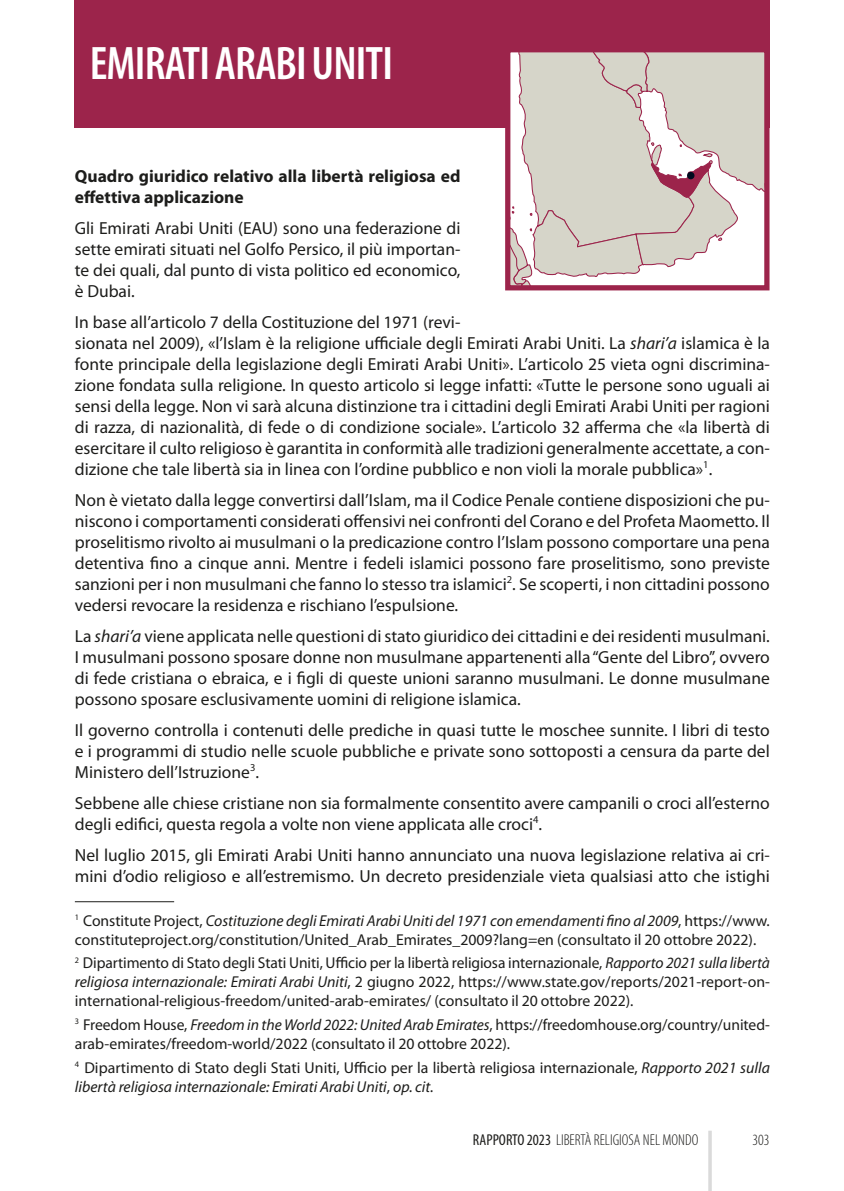
<style>
.page{position:relative;width:844px;height:1191px;background:#fff}
.page>*{position:absolute;margin:0;border:0;box-sizing:border-box;transform-origin:0 0}
.Nota_a_piè_di_pagina{font:600 condensed 47.25px "Myriad Pro";letter-spacing:-.02em;color:#fff}
.Normale{font:17.5px/21px "Myriad Pro";color:#1d1d1b;text-align:justify}
.Normale-2{font:700 17.5px/21px "Myriad Pro";color:#1d1d1b}
.Nota_a_piè_di_pagina-2{font:15.75px/18.9px "Myriad Pro";color:#1d1d1b}
.t1{font:300 condensed 15.75px "Myriad Pro";color:#1d1d1b}
.s1{font-style:italic}
.s2{font-weight:400}
</style>
<div class="page">
<hr style="left:708px;top:1130px;width:3px;height:61px;background:#dadada">
<div style="left:75px;top:0;width:694px;height:128px;background:#9c244b"></div>
<hr style="left:75px;top:901px;width:99px;height:1px;background:#1d1d1b">
<svg style="left:511px;top:53px;width:252px;height:231px"></svg>
<div style="left:505px;top:47px;width:264px;height:243px;border:5px solid #9c244b"></div>
<p class="Nota_a_piè_di_pagina" style="left:90px;top:37px;width:305px">EMIRATI ARABI UNITI</p>
<p class="Normale-2" style="left:75px;top:166px;width:387px">Quadro giuridico relativo alla libertà religiosa ed effettiva applicazione</p>
<p class="Normale" style="left:75px;top:218px;width:387px">Gli Emirati Arabi Uniti (EAU) sono una federazione di sette emirati situati nel Golfo Persico, il più importan&shy;te dei quali, dal punto di vista politico ed economico, è Dubai.</p>
<p class="Normale" style="left:75px;top:312px;width:696px;text-align:left">In base all’articolo 7 della Costituzione del 1971 (revi-<br>sionata nel 2009), «l’Islam è la religione ufficiale degli Emirati Arabi Uniti. La <span class="s1">shari’a</span> islamica è la fonte principale della legislazione degli Emirati Arabi Uniti». L’articolo 25 vieta ogni discrimina&shy;zione fondata sulla religione. In questo articolo si legge infatti: «Tutte le persone sono uguali ai sensi della legge. Non vi sarà alcuna distinzione tra i cittadini degli Emirati Arabi Uniti per ragioni di razza, di nazionalità, di fede o di condizione sociale». L’articolo 32 afferma che «la libertà di esercitare il culto religioso è garantita in conformità alle tradizioni generalmente accettate, a con&shy;dizione che tale libertà sia in linea con l’ordine pubblico e non violi la morale pubblica»<sup>1</sup>.</p>
<p class="Normale" style="left:75px;top:490px;width:696px">Non è vietato dalla legge convertirsi dall’Islam, ma il Codice Penale contiene disposizioni che pu&shy;niscono i comportamenti considerati offensivi nei confronti del Corano e del Profeta Maometto. Il proselitismo rivolto ai musulmani o la predicazione contro l’Islam possono comportare una pena detentiva fino a cinque anni. Mentre i fedeli islamici possono fare proselitismo, sono previste sanzioni per i non musulmani che fanno lo stesso tra islamici<sup>2</sup>. Se scoperti, i non cittadini possono vedersi revocare la residenza e rischiano l’espulsione.</p>
<p class="Normale" style="left:75px;top:626px;width:696px">La <span class="s1">shari’a</span> viene applicata nelle questioni di stato giuridico dei cittadini e dei residenti musulmani.<br>I musulmani possono sposare donne non musulmane appartenenti alla “Gente del Libro”, ovvero di fede cristiana o ebraica, e i figli di queste unioni saranno musulmani. Le donne musulmane possono sposare esclusivamente uomini di religione islamica.</p>
<p class="Normale" style="left:75px;top:719px;width:696px">Il governo controlla i contenuti delle prediche in quasi tutte le moschee sunnite. I libri di testo e i programmi di studio nelle scuole pubbliche e private sono sottoposti a censura da parte del Ministero dell’Istruzione<sup>3</sup>.</p>
<p class="Normale" style="left:75px;top:792px;width:696px">Sebbene alle chiese cristiane non sia formalmente consentito avere campanili o croci all’esterno degli edifici, questa regola a volte non viene applicata alle croci<sup>4</sup>.</p>
<p class="Normale" style="left:75px;top:844px;width:696px">Nel luglio 2015, gli Emirati Arabi Uniti hanno annunciato una nuova legislazione relativa ai cri&shy;mini d’odio religioso e all’estremismo. Un decreto presidenziale vieta qualsiasi atto che istighi</p>
<p class="Nota_a_piè_di_pagina-2" style="left:75px;top:911px;width:696px"><sup>1</sup> Constitute Project, <span class="s1">Costituzione degli Emirati Arabi Uniti del 1971 con emendamenti fino al 2009</span>, https://www. constituteproject.org/constitution/United_Arab_Emirates_2009?lang=en (consultato il 20 ottobre 2022).</p>
<p class="Nota_a_piè_di_pagina-2" style="left:75px;top:954px;width:696px;text-align:justify"><sup>2</sup> Dipartimento di Stato degli Stati Uniti, Ufficio per la libertà religiosa internazionale, <span class="s1">Rapporto 2021 sulla libertà religiosa internazionale: Emirati Arabi Uniti</span>, 2 giugno 2022, https://www.state.gov/reports/2021-report-on&shy;international-religious-freedom/united-arab-emirates/ (consultato il 20 ottobre 2022).</p>
<p class="Nota_a_piè_di_pagina-2" style="left:75px;top:1015px;width:696px"><sup>3</sup> Freedom House, <span class="s1">Freedom in the World 2022: United Arab Emirates</span>, https://freedomhouse.org/country/united&shy;arab-emirates/freedom-world/2022 (consultato il 20 ottobre 2022).</p>
<p class="Nota_a_piè_di_pagina-2" style="left:75px;top:1058px;width:696px"><sup>4</sup> Dipartimento di Stato degli Stati Uniti, Ufficio per la libertà religiosa internazionale, <span class="s1">Rapporto 2021 sulla libertà religiosa internazionale: Emirati Arabi Uniti</span>, <span class="s1">op. cit.</span></p>
<p class="t1" style="left:473px;top:1131px;width:227px"><span class="s2">RAPPORTO 2023</span> LIBERTÀ RELIGIOSA NEL MONDO</p>
<p class="t1" style="left:752px;top:1131px;width:19px">303</p>
</div>
